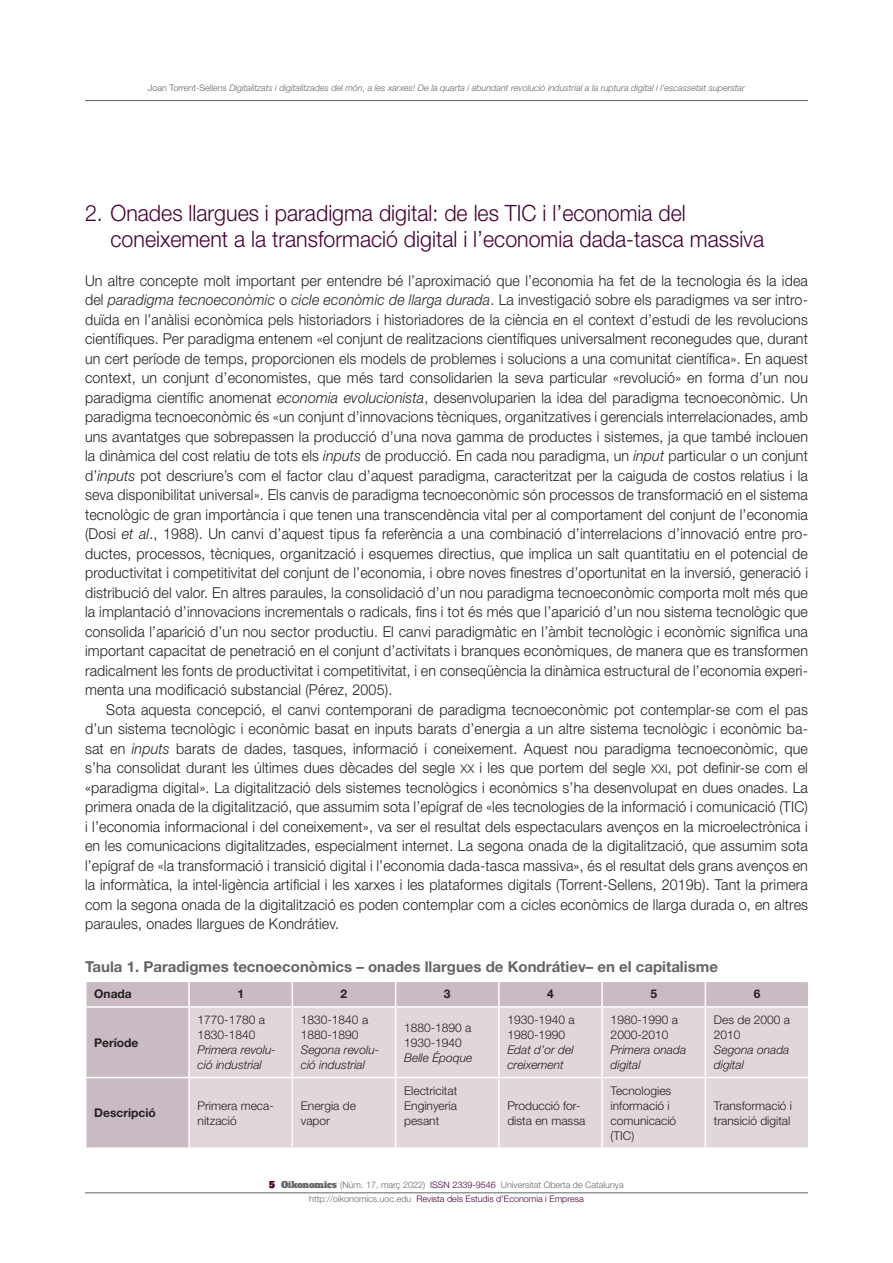
<style>
.page{position:relative;width:893px;height:1263px;background:#fff}
.page>*{position:absolute;margin:0;border:0;box-sizing:border-box;transform-origin:0 0}
._03_apartat_1{font:300 22.5px/25.5px "Helvetica Neue LT Std";color:#460132;scale:.95 1}
._02_texto_base_1{font:300 15px/19.5px "Helvetica Neue LT Std";letter-spacing:.01em;color:#231f20;text-align:justify;scale:.95 1}
._02_texto_base{font:300 15px/19.5px "Helvetica Neue LT Std";letter-spacing:.01em;color:#231f20;text-align:justify;scale:.95 1}
.titulo_figures_taule{font:700 15px "Helvetica Neue LT Std";color:#626568}
.table_txt{font:300 12px/15px "Helvetica Neue LT Std";color:#231f20}
.table_txt-2{font:italic 300 12px/15px "Helvetica Neue LT Std";color:#231f20}
.table_h1{font:700 12px "Helvetica Neue LT Std";color:#231f20}
.t1{font:italic 300 9px "Helvetica Neue LT Std";color:#626568}
.t2{font:300 9px/13.6px "Helvetica Neue LT Std";color:#626568;text-align:center}
.s1{font-style:normal}
.s2{font-style:italic}
.s3{font-size:12px}
.s4{font-family:"Alfa Slab One";font-weight:400;color:#460132}
.s5{font-family:"Alfa Slab One";font-weight:400}
.s6{color:#460132}
</style>
<div class="page">
<hr style="left:85px;top:100px;width:723px;height:1px;background:#626568">
<hr style="left:85px;top:1192px;width:723px;height:1px;background:#626568">
<div style="left:87px;top:982px;width:721px;height:165px;background:#c9bac4"></div>
<div style="left:190px;top:1008px;width:618px;height:139px;background:#e0d6db"></div>
<hr style="left:188px;top:982px;width:2px;height:24px;background:#fff">
<svg style="left:292px;top:982px;width:1px;height:24px"></svg>
<svg style="left:395px;top:982px;width:1px;height:24px"></svg>
<hr style="left:498px;top:982px;width:2px;height:24px;background:#fff">
<hr style="left:601px;top:982px;width:2px;height:24px;background:#fff">
<svg style="left:705px;top:982px;width:1px;height:24px"></svg>
<hr style="left:292px;top:1008px;width:1px;height:69px;background:#fff">
<hr style="left:395px;top:1008px;width:1px;height:69px;background:#fff">
<hr style="left:498px;top:1008px;width:2px;height:69px;background:#fff">
<hr style="left:601px;top:1008px;width:2px;height:69px;background:#fff">
<hr style="left:705px;top:1008px;width:1px;height:69px;background:#fff">
<hr style="left:292px;top:1078px;width:1px;height:69px;background:#fff">
<hr style="left:395px;top:1078px;width:1px;height:69px;background:#fff">
<hr style="left:498px;top:1078px;width:2px;height:69px;background:#fff">
<hr style="left:601px;top:1078px;width:2px;height:69px;background:#fff">
<hr style="left:705px;top:1078px;width:1px;height:69px;background:#fff">
<hr style="left:189px;top:1006px;width:103px;height:2px;background:#fff">
<hr style="left:292px;top:1006px;width:104px;height:2px;background:#fff">
<hr style="left:396px;top:1006px;width:103px;height:2px;background:#fff">
<hr style="left:499px;top:1006px;width:103px;height:2px;background:#fff">
<hr style="left:602px;top:1006px;width:103px;height:2px;background:#fff">
<hr style="left:705px;top:1006px;width:104px;height:2px;background:#fff">
<hr style="left:85px;top:1077px;width:104px;height:1px;background:#fff">
<hr style="left:189px;top:1077px;width:103px;height:1px;background:#fff">
<hr style="left:292px;top:1077px;width:104px;height:1px;background:#fff">
<hr style="left:396px;top:1077px;width:103px;height:1px;background:#fff">
<hr style="left:499px;top:1077px;width:103px;height:1px;background:#fff">
<hr style="left:602px;top:1077px;width:103px;height:1px;background:#fff">
<hr style="left:705px;top:1077px;width:104px;height:1px;background:#fff">
<hr style="left:85px;top:1006px;width:104px;height:2px;background:#fff">
<hr style="left:188px;top:1008px;width:2px;height:69px;background:#fff">
<hr style="left:188px;top:1078px;width:2px;height:69px;background:#fff">
<p class="t1" style="left:148px;top:82px;width:599px"><span class="s1">Joan Torrent-Sellens</span> Digitalitzats i digitalitzades del món, a les xarxes! De la quarta i abundant revolució industrial a la ruptura digital i l’escassetat superstar</p>
<h2 class="_03_apartat_1" style="left:111px;top:200px;width:690px;text-indent:-26px">2. Onades llargues i paradigma digital: de les TIC i l’economia del coneixement a la transformació digital i l’economia dada-tasca massiva</h2>
<p class="_02_texto_base_1" style="left:85px;top:270px;width:762px">Un altre concepte molt important per entendre bé l’aproximació que l’economia ha fet de la tecnologia és la idea del <span class="s2">paradigma tecnoeconòmic</span> o <span class="s2">cicle econòmic de llarga durada</span>. La investigació sobre els paradigmes va ser intro&shy;duïda en l’anàlisi econòmica pels historiadors i historiadores de la ciència en el context d’estudi de les revolucions científiques. Per paradigma entenem «el conjunt de realitzacions científiques universalment reconegudes que, durant un cert període de temps, proporcionen els models de problemes i solucions a una comunitat científica». En aquest context, un conjunt d’economistes, que més tard consolidarien la seva particular «revolució» en forma d’un nou paradigma científic anomenat <span class="s2">economia evolucionista</span>, desenvoluparien la idea del paradigma tecnoeconòmic. Un paradigma tecnoeconòmic és «un conjunt d’innovacions tècniques, organitzatives i gerencials interrelacionades, amb uns avantatges que sobrepassen la producció d’una nova gamma de productes i sistemes, ja que també inclouen la dinàmica del cost relatiu de tots els <span class="s2">inputs</span> de producció. En cada nou paradigma, un <span class="s2">input</span> particular o un conjunt d’<span class="s2">inputs</span> pot descriure’s com el factor clau d’aquest paradigma, caracteritzat per la caiguda de costos relatius i la seva disponibilitat universal». Els canvis de paradigma tecnoeconòmic són processos de transformació en el sistema tecnològic de gran importància i que tenen una transcendència vital per al comportament del conjunt de l’economia (Dosi <span class="s2">et al</span>., 1988). Un canvi d’aquest tipus fa referència a una combinació d’interrelacions d’innovació entre pro&shy;ductes, processos, tècniques, organització i esquemes directius, que implica un salt quantitatiu en el potencial de productivitat i competitivitat del conjunt de l’economia, i obre noves finestres d’oportunitat en la inversió, generació i distribució del valor. En altres paraules, la consolidació d’un nou paradigma tecnoeconòmic comporta molt més que la implantació d’innovacions incrementals o radicals, fins i tot és més que l’aparició d’un nou sistema tecnològic que consolida l’aparició d’un nou sector productiu. El canvi paradigmàtic en l’àmbit tecnològic i econòmic significa una important capacitat de penetració en el conjunt d’activitats i branques econòmiques, de manera que es transformen radicalment les fonts de productivitat i competitivitat, i en conseqüència la dinàmica estructural de l’economia experi&shy;menta una modificació substancial (Pérez, 2005).</p>
<p class="_02_texto_base" style="left:85px;top:699px;width:762px;text-indent:21px">Sota aquesta concepció, el canvi contemporani de paradigma tecnoeconòmic pot contemplar-se com el pas d’un sistema tecnològic i econòmic basat en inputs barats d’energia a un altre sistema tecnològic i econòmic ba&shy;sat en <span class="s2">inputs</span> barats de dades, tasques, informació i coneixement. Aquest nou paradigma tecnoeconòmic, que s’ha consolidat durant les últimes dues dècades del segle <span class="s3">XX</span> i les que portem del segle <span class="s3">XXI</span>, pot definir-se com el «paradigma digital». La digitalització dels sistemes tecnològics i econòmics s’ha desenvolupat en dues onades. La primera onada de la digitalització, que assumim sota l’epígraf de «les tecnologies de la informació i comunicació (TIC) i l’economia informacional i del coneixement», va ser el resultat dels espectaculars avenços en la microelectrònica i en les comunicacions digitalitzades, especialment internet. La segona onada de la digitalització, que assumim sota l’epígraf de «la transformació i transició digital i l’economia dada-tasca massiva», és el resultat dels grans avenços en la informàtica, la intel·ligència artificial i les xarxes i les plataformes digitals (Torrent-Sellens, 2019b). Tant la primera com la segona onada de la digitalització es poden contemplar com a cicles econòmics de llarga durada o, en altres paraules, onades llargues de Kondrátiev.</p>
<p class="titulo_figures_taule" style="left:85px;top:957px;width:634px">Taula 1. Paradigmes tecnoeconòmics – onades llargues de Kondrátiev– en el capitalisme</p>
<p class="table_h1" style="left:94px;top:987px;width:39px">Onada</p>
<p class="table_h1" style="left:237px;top:987px;width:8px">1</p>
<p class="table_h1" style="left:341px;top:987px;width:8px">2</p>
<p class="table_h1" style="left:444px;top:987px;width:8px">3</p>
<p class="table_h1" style="left:547px;top:987px;width:8px">4</p>
<p class="table_h1" style="left:650px;top:987px;width:8px">5</p>
<p class="table_h1" style="left:754px;top:987px;width:8px">6</p>
<p class="table_h1" style="left:94px;top:1035px;width:46px">Període</p>
<p class="table_txt" style="left:714px;top:1012px;width:78px">Des de 2000 a<br>2010</p>
<p class="table_txt-2" style="left:714px;top:1042px;width:77px">Segona onada digital</p>
<p class="table_txt" style="left:198px;top:1012px;width:69px">1770-1780 a<br>1830-1840</p>
<p class="table_txt-2" style="left:198px;top:1042px;width:80px">Primera revolu&shy;ció industrial</p>
<p class="table_txt" style="left:301px;top:1012px;width:69px">1830-1840 a<br>1880-1890</p>
<p class="table_txt-2" style="left:301px;top:1042px;width:80px">Segona revolu&shy;ció industrial</p>
<p class="table_txt" style="left:507px;top:1012px;width:69px">1930-1940 a<br>1980-1990</p>
<p class="table_txt-2" style="left:507px;top:1042px;width:68px">Edat d’or del creixement</p>
<p class="table_txt" style="left:611px;top:1012px;width:69px">1980-1990 a</p>
<p class="table_txt" style="left:611px;top:1027px;width:59px">2000-2010</p>
<p class="table_txt-2" style="left:611px;top:1042px;width:77px">Primera onada digital</p>
<p class="table_txt" style="left:404px;top:1019px;width:69px">1880-1890 a<br>1930-1940</p>
<p class="table_txt-2" style="left:404px;top:1049px;width:70px">Belle Époque</p>
<p class="table_h1" style="left:94px;top:1105px;width:63px">Descripció</p>
<p class="table_txt" style="left:198px;top:1097px;width:78px">Primera meca&shy;nització</p>
<p class="table_txt" style="left:301px;top:1097px;width:57px">Energia de vapor</p>
<p class="table_txt" style="left:404px;top:1082px;width:55px">Electricitat</p>
<p class="table_txt" style="left:404px;top:1097px;width:54px">Enginyeria pesant</p>
<p class="table_txt" style="left:507px;top:1097px;width:79px">Producció for&shy;dista en massa</p>
<p class="table_txt" style="left:611px;top:1082px;width:67px">Tecnologies informació i comunicació (TIC)</p>
<p class="t2" style="left:269px;top:1178px;width:356px"><span class="s4">5</span> <span class="s5">Oikonomics</span> (Núm. 17, març 2022) <span class="s6">ISSN 2339-9546</span> Universitat Oberta de Catalunya http://oikonomics.uoc.edu <span class="s6">Revista dels Estudis d’Economia i Empresa</span></p>
<p class="table_txt" style="left:714px;top:1097px;width:80px">Transformació i transició digital</p>
</div>
